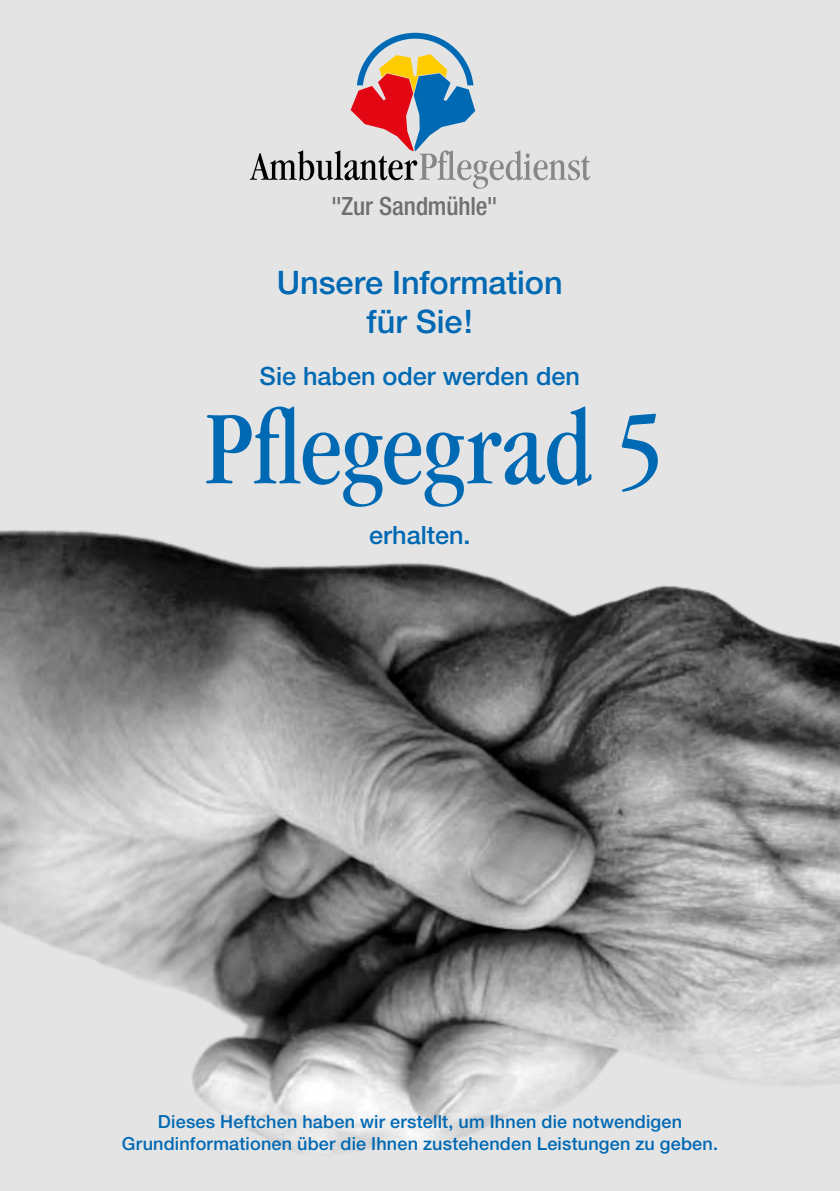
<style>
.page{position:relative;width:840px;height:1191px;background:#fff}
.page>*{position:absolute;margin:0;border:0;box-sizing:border-box;transform-origin:0 0}
.t1{font:condensed 108px "Garamond";color:#0069b4}
.t2{font:500 32.4px/38.8px "Helvetica Neue CE";color:#0069b4;text-align:center}
.t3{font:500 25.2px "Helvetica Neue CE";color:#0069b4}
.t4{font:500 condensed 25.2px "Helvetica Neue";letter-spacing:-.005em;color:#706f6f}
.t5{font:500 18px/21.6px "Helvetica Neue CE";letter-spacing:.01em;color:#0069b4;text-align:center}
</style>
<div class="page">
<img style="left:0;top:0;width:839px;height:1191px">
<svg style="left:249px;top:33px;width:341px;height:156px"></svg>
<h3 class="t4" style="left:331px;top:191px;width:168px">"Zur Sandmühle"</h3>
<h2 class="t2" style="left:277px;top:263px;width:287px">Unsere Information für Sie!</h2>
<h3 class="t3" style="left:259px;top:360px;width:322px">Sie haben oder werden den</h3>
<h1 class="t1" style="left:205px;top:388px;width:460px">Pflegegrad 5</h1>
<h3 class="t3" style="left:369px;top:519px;width:103px">erhalten.</h3>
<p class="t5" style="left:122px;top:1111px;width:597px">Dieses Heftchen haben wir erstellt, um Ihnen die notwendigen<br>Grundinformationen über die Ihnen zustehenden Leistungen zu geben.</p>
</div>
